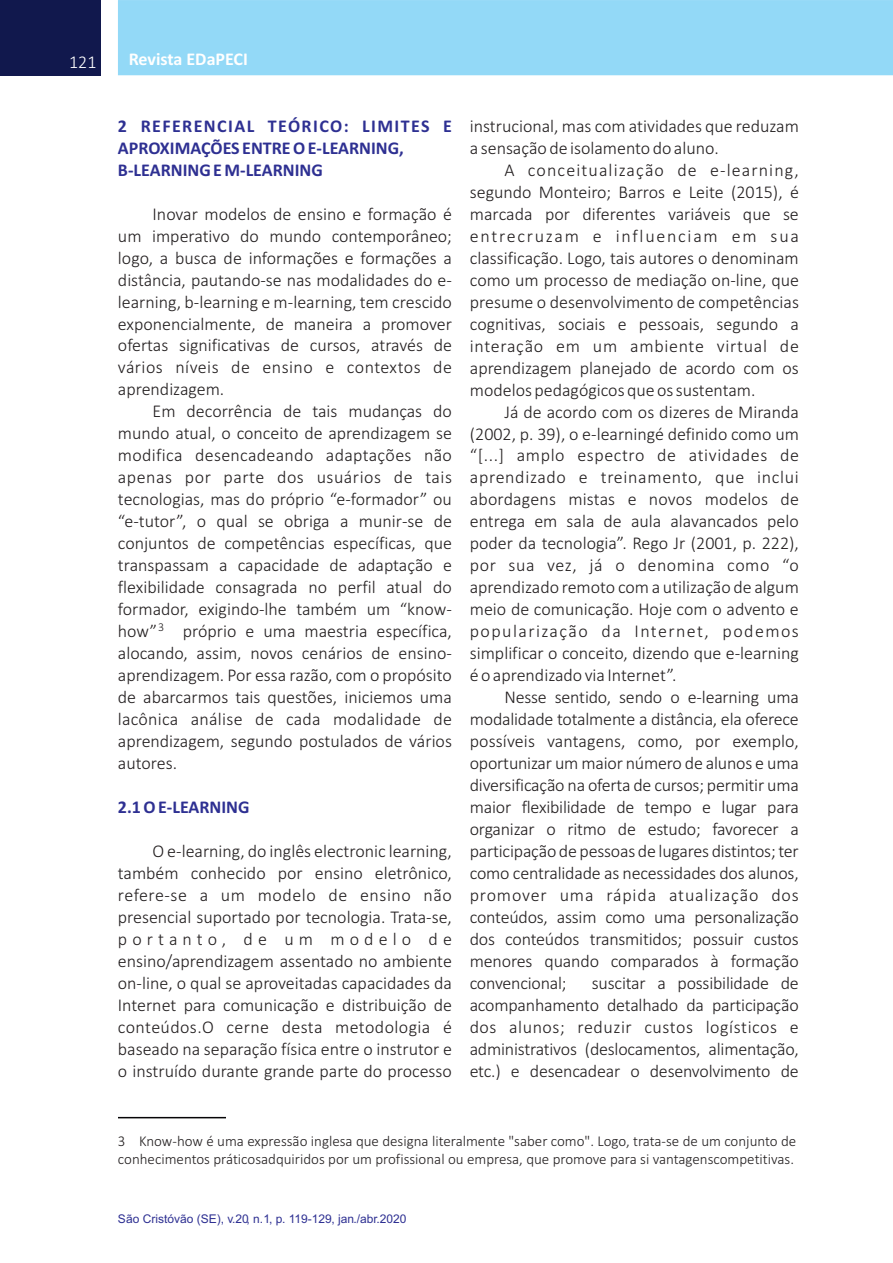
<style>
.page{position:relative;width:893px;height:1263px;background:#fff}
.page>*{position:absolute;margin:0;border:0;box-sizing:border-box;transform-origin:0 0}
.t1{font:300 18px/21.9px "Calibri";color:#231f20;text-align:justify}
.t2{font:700 18px/21.9px "Calibri";color:#2e3092}
.t3{font:700 18px "Calibri";color:#fff}
.t4{font:300 18px "Calibri";color:#fff}
.t5{font:300 15px/18.3px "Calibri";color:#231f20}
.t6{font:12px "Arial";color:#2e3092}
.t7{font:300 12px "Calibri";color:#231f20}
</style>
<div class="page">
<div style="left:0;top:0;width:101px;height:75px;background:#11184d"></div>
<div style="left:119px;top:1px;width:774px;height:74px;background:#93d9f7"></div>
<div style="left:118px;top:0;width:775px;height:75px;border:2px solid #93d9f7"></div>
<hr style="left:118px;top:1117px;width:108px;height:1px;background:#060507">
<p class="t4" style="left:69px;top:54px;width:29px">121</p>
<p class="t3" style="left:129px;top:51px;width:121px">Revista EDaPECI</p>
<p class="t2" style="left:118px;top:116px;width:336px">2 REFERENCIAL TEÓRICO: LIMITES E<br>APROXIMAÇÕES ENTRE O E-LEARNING,<br>B-LEARNING E M-LEARNING</p>
<p class="t1" style="left:118px;top:204px;width:336px;text-indent:35px">Inovar modelos de ensino e formação é um imperativo do mundo contemporâneo; logo, a busca de informações e formações a distância, pautando-se nas modalidades do e&shy;learning, b-learning e m-learning, tem crescido exponencialmente, de maneira a promover ofertas significativas de cursos, através de vários níveis de ensino e contextos de aprendizagem.</p>
<p class="t1" style="left:118px;top:402px;width:336px;text-indent:35px">Em decorrência de tais mudanças do mundo atual, o conceito de aprendizagem se modifica desencadeando adaptações não apenas por parte dos usuários de tais tecnologias, mas do próprio “e-formador” ou “e-tutor”, o qual se obriga a munir-se de conjuntos de competências específicas, que transpassam a capacidade de adaptação e flexibilidade consagrada no perfil atual do formador, exigindo-lhe também um “know-</p>
<p class="t7" style="left:158px;top:622px;width:8px">3</p>
<p class="t1" style="left:118px;top:622px;width:336px;text-indent:65px">próprio e uma maestria específica, alocando, assim, novos cenários de ensino&shy;aprendizagem. Por essa razão, com o propósito de abarcarmos tais questões, iniciemos uma lacônica análise de cada modalidade de aprendizagem, segundo postulados de vários autores.</p>
<p class="t1" style="left:118px;top:622px;width:41px">how”</p>
<p class="t2" style="left:118px;top:797px;width:133px">2.1 O E-LEARNING</p>
<p class="t1" style="left:118px;top:841px;width:336px;text-indent:35px">O e-learning, do inglês electronic learning, também conhecido por ensino eletrônico, refere-se a um modelo de ensino não presencial suportado por tecnologia. Trata-se, portanto, de um modelo de ensino/aprendizagem assentado no ambiente on-line, o qual se aproveitadas capacidades da Internet para comunicação e distribuição de conteúdos.O cerne desta metodologia é baseado na separação física entre o instrutor e o instruído durante grande parte do processo</p>
<p class="t1" style="left:470px;top:116px;width:331px">instrucional, mas com atividades que reduzam a sensação de isolamento do aluno.</p>
<p class="t1" style="left:470px;top:160px;width:331px;text-indent:35px">A conceitualização de e-learning, segundo Monteiro; Barros e Leite (2015), é marcada por diferentes variáveis que se entrecruzam e influenciam em sua classificação. Logo, tais autores o denominam como um processo de mediação on-line, que presume o desenvolvimento de competências cognitivas, sociais e pessoais, segundo a interação em um ambiente virtual de aprendizagem planejado de acordo com os modelos pedagógicos que os sustentam.</p>
<p class="t1" style="left:470px;top:402px;width:331px;text-indent:35px">Já de acordo com os dizeres de Miranda (2002, p. 39), o e-learningé definido como um “[...] amplo espectro de atividades de aprendizado e treinamento, que inclui abordagens mistas e novos modelos de entrega em sala de aula alavancados pelo poder da tecnologia”. Rego Jr (2001, p. 222), por sua vez, já o denomina como “o aprendizado remoto com a utilização de algum meio de comunicação. Hoje com o advento e popularização da Internet, podemos simplificar o conceito, dizendo que e-learning é o aprendizado via Internet”.</p>
<p class="t1" style="left:470px;top:688px;width:331px;text-indent:35px">Nesse sentido, sendo o e-learning uma modalidade totalmente a distância, ela oferece possíveis vantagens, como, por exemplo, oportunizar um maior número de alunos e uma diversificação na oferta de cursos; permitir uma maior flexibilidade de tempo e lugar para organizar o ritmo de estudo; favorecer a participação de pessoas de lugares distintos; ter como centralidade as necessidades dos alunos, promover uma rápida atualização dos conteúdos, assim como uma personalização dos conteúdos transmitidos; possuir custos menores quando comparados à formação convencional;</p>
<p class="t1" style="left:470px;top:973px;width:331px;text-indent:122px">suscitar a possibilidade de acompanhamento detalhado da participação dos alunos; reduzir custos logísticos e administrativos (deslocamentos, alimentação, etc.) e desencadear o desenvolvimento de</p>
<p class="t5" style="left:118px;top:1133px;width:680px">3 Know-how é uma expressão inglesa que designa literalmente "saber como". Logo, trata-se de um conjunto de conhecimentos práticosadquiridos por um profissional ou empresa, que promove para si vantagenscompetitivas.</p>
<p class="t6" style="left:118px;top:1214px;width:290px">São Cristóvão (SE), v.20, n.1, p. 119-129, jan./abr.2020</p>
</div>
